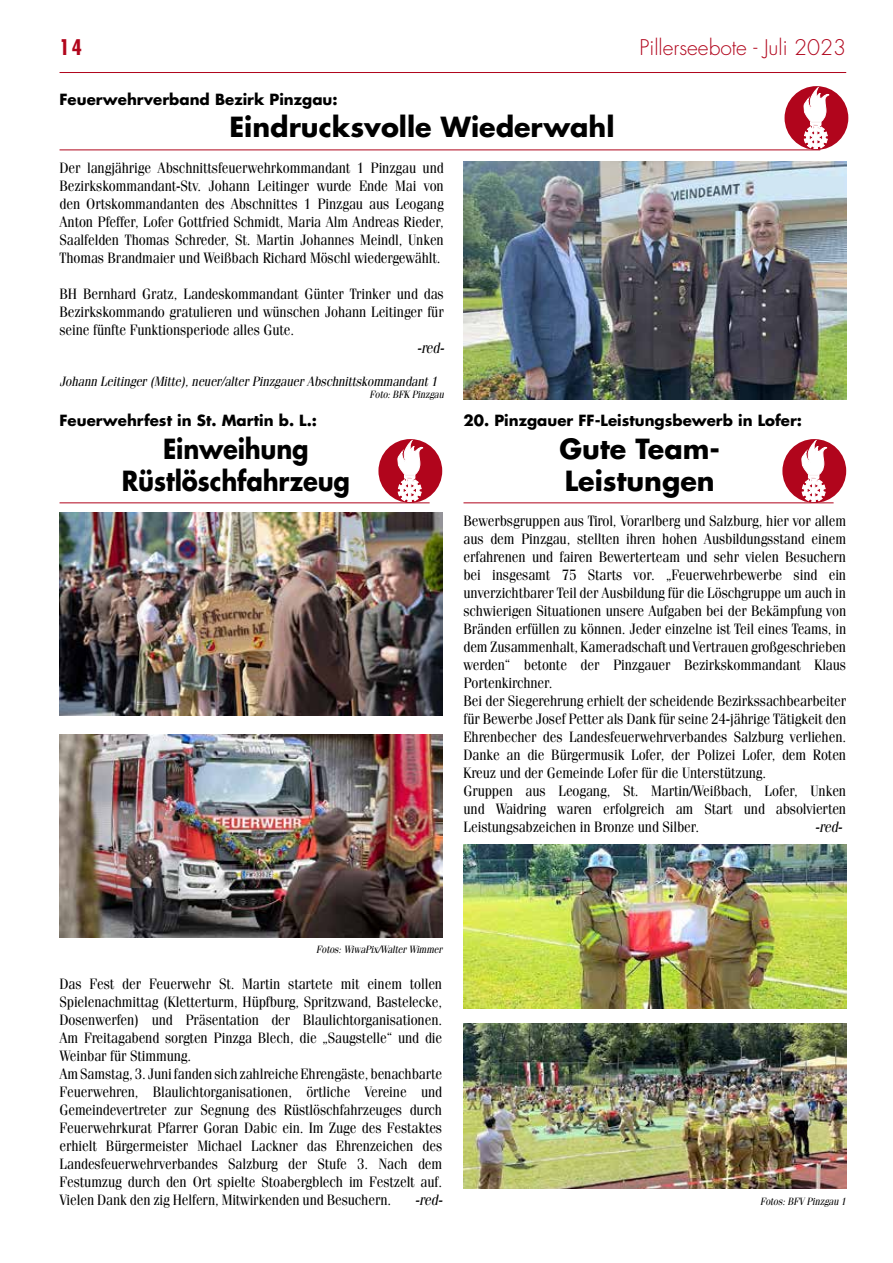
<style>
.page{position:relative;width:893px;height:1263px;background:#fff}
.page>*{position:absolute;margin:0;border:0;box-sizing:border-box;transform-origin:0 0}
.t1{font:700 27px/32.4px "Futura LT";color:#000}
.t2{font:700 27px/32.4px "Futura LT";color:#000;text-align:center;scale:.9 1}
.t3{font:300 21px "Futura LT";color:#b1051c}
.t4{font:700 condensed 21px "Futura LT";color:#b1051c}
.t5{font:15px/18px "Fenice LT";letter-spacing:-.01em;color:#000;text-align:justify;scale:.9 1}
.t6{font:700 15px "Futura LT";color:#000}
.t7{font:italic 15px "Fenice LT";letter-spacing:-.03em;color:#000;scale:.9 1}
.t8{font:italic 13.5px "Fenice LT";letter-spacing:-.01em;color:#000;scale:.9 1}
.t9{font:italic 10.5px "Fenice LT";letter-spacing:-.01em;color:#000;scale:.9 1}
</style>
<div class="page">
<hr style="left:60px;top:72px;width:786px;height:1px;background:#b1051c">
<div style="left:784px;top:86px;width:64px;height:64px;background:#b1051c;border-radius:50%"></div>
<svg style="left:803px;top:88px;width:26px;height:61px"></svg>
<hr style="left:60px;top:150px;width:760px;height:1px;background:#b1051c">
<div style="left:378px;top:439px;width:64px;height:64px;background:#b1051c;border-radius:50%"></div>
<svg style="left:397px;top:441px;width:26px;height:61px"></svg>
<div style="left:782px;top:439px;width:64px;height:64px;background:#b1051c;border-radius:50%"></div>
<svg style="left:801px;top:441px;width:26px;height:61px"></svg>
<hr style="left:60px;top:502px;width:370px;height:1px;background:#b1051c">
<hr style="left:463px;top:502px;width:371px;height:1px;background:#b1051c">
<img style="left:463px;top:162px;width:383px;height:238px">
<img style="left:60px;top:512px;width:382px;height:204px">
<img style="left:60px;top:734px;width:382px;height:204px">
<img style="left:463px;top:844px;width:383px;height:165px">
<img style="left:463px;top:1024px;width:383px;height:164px">
<h2 class="t4" style="left:60px;top:34px;width:24px">14</h2>
<h2 class="t3" style="left:640px;top:34px;width:208px">Pillerseebote - Juli 2023</h2>
<p class="t6" style="left:60px;top:89px;width:280px">Feuerwehrverband Bezirk Pinzgau:</p>
<h1 class="t1" style="left:229px;top:110px;width:387px">Eindrucksvolle Wiederwahl</h1>
<p class="t5" style="left:60px;top:159px;width:429px">Der langjährige Abschnittsfeuerwehrkommandant 1 Pinzgau und Bezirkskommandant-Stv. Johann Leitinger wurde Ende Mai von den Ortskommandanten des Abschnittes 1 Pinzgau aus Leogang Anton Pfeffer, Lofer Gottfried Schmidt, Maria Alm Andreas Rieder, Saalfelden Thomas Schreder, St. Martin Johannes Meindl, Unken Thomas Brandmaier und Weißbach Richard Möschl wiedergewählt.</p>
<p class="t5" style="left:60px;top:285px;width:429px">BH Bernhard Gratz, Landeskommandant Günter Trinker und das Bezirkskommando gratulieren und wünschen Johann Leitinger für seine fünfte Funktionsperiode alles Gute.</p>
<p class="t7" style="left:417px;top:339px;width:32px">-red-</p>
<p class="t8" style="left:60px;top:373px;width:422px">Johann Leitinger (Mitte), neuer/alter Pinzgauer Abschnittskommandant 1</p>
<p class="t9" style="left:370px;top:389px;width:84px">Foto: BFK Pinzgau</p>
<p class="t6" style="left:60px;top:411px;width:259px">Feuerwehrfest in St. Martin b. L.:</p>
<h1 class="t2" style="left:122px;top:432px;width:255px">Einweihung<br>Rüstlöschfahrzeug</h1>
<p class="t6" style="left:463px;top:411px;width:340px">20. Pinzgauer FF-Leistungsbewerb in Lofer:</p>
<h1 class="t1" style="left:560px;top:432px;width:162px">Gute Team-<br>Leistungen</h1>
<p class="t5" style="left:463px;top:512px;width:427px;text-align:left">Bewerbsgruppen aus Tirol, Vorarlberg und Salzburg, hier vor allem aus dem Pinzgau, stellten ihren hohen Ausbildungsstand einem erfahrenen und fairen Bewerterteam und sehr vielen Besuchern bei insgesamt 75 Starts vor. „Feuerwehrbewerbe sind ein unverzichtbarer Teil der Ausbildung für die Löschgruppe um auch in schwierigen Situationen unsere Aufgaben bei der Bekämpfung von Bränden erfüllen zu können. Jeder einzelne ist Teil eines Teams, in dem Zusammenhalt, Kameradschaft und Vertrauen großgeschrieben werden“ betonte der Pinzgauer Bezirkskommandant Klaus Portenkirchner.<br>Bei der Siegerehrung erhielt der scheidende Bezirkssachbearbeiter für Bewerbe Josef Petter als Dank für seine 24-jährige Tätigkeit den Ehrenbecher des Landesfeuerwehrverbandes Salzburg verliehen.<br>Danke an die Bürgermusik Lofer, der Polizei Lofer, dem Roten Kreuz und der Gemeinde Lofer für die Unterstützung.<br>Gruppen aus Leogang, St. Martin/Weißbach, Lofer, Unken und Waidring waren erfolgreich am Start und absolvierten Leistungsabzeichen in Bronze und Silber.</p>
<p class="t7" style="left:815px;top:818px;width:32px">-red-</p>
<p class="t9" style="left:316px;top:943px;width:141px">Fotos: WiwaPix/Walter Wimmer</p>
<p class="t5" style="left:60px;top:974px;width:427px;text-align:left">Das Fest der Feuerwehr St. Martin startete mit einem tollen Spielenachmittag (Kletterturm, Hüpfburg, Spritzwand, Bastelecke, Dosenwerfen) und Präsentation der Blaulichtorganisationen.<br>Am Freitagabend sorgten Pinzga Blech, die „Saugstelle“ und die Weinbar für Stimmung.<br>Am Samstag, 3. Juni fanden sich zahlreiche Ehrengäste, benachbarte Feuerwehren, Blaulichtorganisationen, örtliche Vereine und Gemeindevertreter zur Segnung des Rüstlöschfahrzeuges durch Feuerwehrkurat Pfarrer Goran Dabic ein. Im Zuge des Festaktes erhielt Bürgermeister Michael Lackner das Ehrenzeichen des Landesfeuerwehrverbandes Salzburg der Stufe 3. Nach dem Festumzug durch den Ort spielte Stoabergblech im Festzelt auf.<br>Vielen Dank den zig Helfern, Mitwirkenden und Besuchern.</p>
<p class="t7" style="left:415px;top:1191px;width:32px">-red-</p>
<p class="t9" style="left:760px;top:1195px;width:97px">Fotos: BFV Pinzgau 1</p>
</div>
